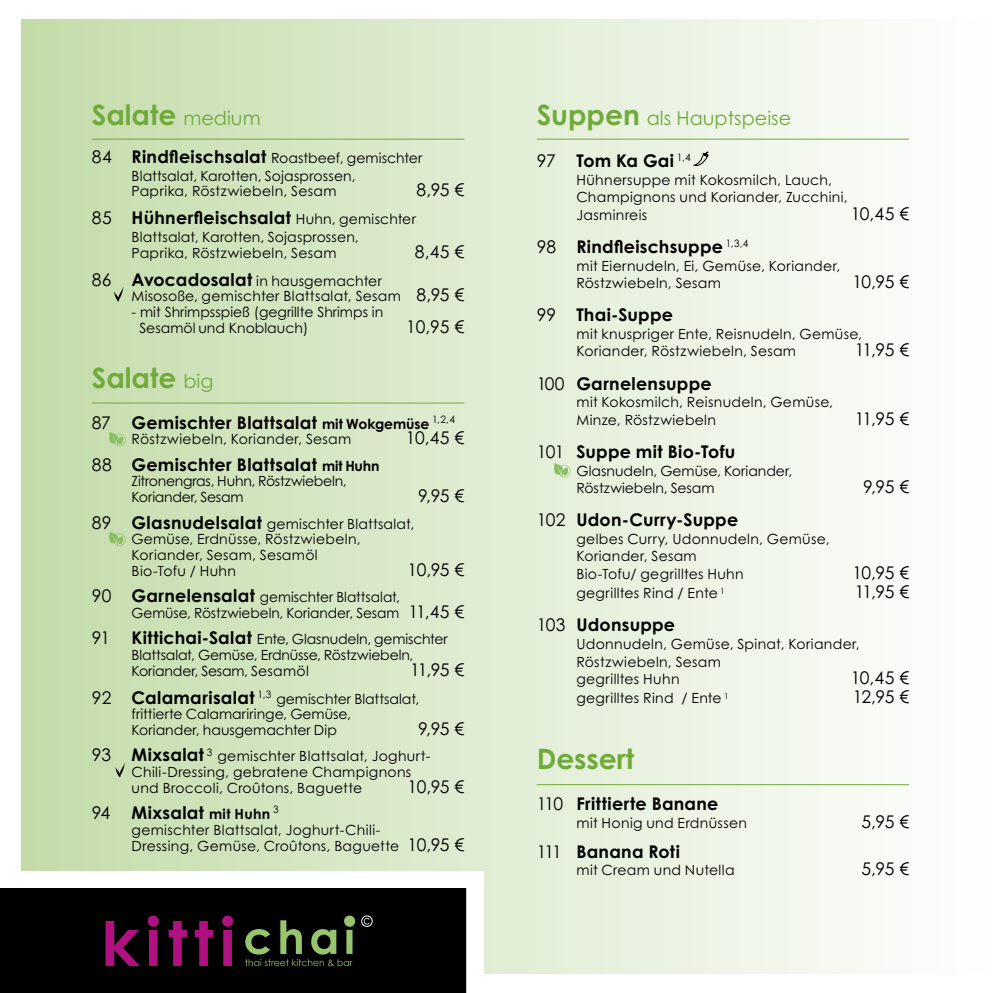
<style>
.page{position:relative;width:993px;height:993px;background:#fff}
.page>*{position:absolute;margin:0;border:0;box-sizing:border-box;transform-origin:0 0}
.t1{font:700 28px "Century Gothic Std";color:#70aa3b}
.t2{font:19.25px "Century Gothic Std";color:#70aa3b}
.t3{font:700 17.5px "Century Gothic Std";letter-spacing:.015em;color:#000}
.t4{font:17.5px "Century Gothic Std";letter-spacing:-.03em;color:#000}
.t5{font:14px/15.8px "Century Gothic Std";letter-spacing:.015em;color:#000}
.t6{font:14px/15.8px "Century Gothic Std";letter-spacing:-.01em;color:#000}
.t7{font:14px/15.8px "Century Gothic Std";letter-spacing:-.015em;color:#000}
.s1{font-weight:400;font-size:19.25px}
.s2{font-size:17.5px}
.s3{font-weight:700;font-size:17.5px}
.s4{font-weight:400}
.s5{font-weight:400;font-size:14px}
.s6{font-size:14px}
.s7{font-weight:700;font-size:28px}
</style>
<div class="page">
<div style="left:0;top:20px;width:992px;height:952px;background:linear-gradient(to right,#c2dba8,#fff)"></div>
<div style="left:0;top:0;width:21px;height:879px;background:#fff"></div>
<div style="left:0;top:870px;width:483px;height:18px;background:#fff"></div>
<hr style="left:92px;top:139px;width:372px;height:1px;background:#70aa3b">
<hr style="left:536px;top:784px;width:372px;height:1px;background:#70aa3b">
<hr style="left:536px;top:139px;width:372px;height:1px;background:#70aa3b">
<svg style="left:692px;top:151px;width:16px;height:15px"></svg>
<svg style="left:554px;top:463px;width:16px;height:14px"></svg>
<div style="left:0;top:888px;width:466px;height:104px;background:#000"></div>
<svg style="left:105px;top:915px;width:128px;height:50px"></svg>
<div style="left:361px;top:915px;width:11px;height:11px;border:1px solid #fff;border-radius:50%"></div>
<svg style="left:364px;top:917px;width:5px;height:7px"></svg>
<svg style="left:245px;top:915px;width:110px;height:50px"></svg>
<div style="left:466px;top:870px;width:17px;height:122px;background:#fff"></div>
<svg style="left:114px;top:286px;width:10px;height:15px"></svg>
<hr style="left:92px;top:402px;width:372px;height:1px;background:#70aa3b">
<svg style="left:109px;top:432px;width:16px;height:14px"></svg>
<svg style="left:109px;top:531px;width:16px;height:15px"></svg>
<svg style="left:115px;top:761px;width:10px;height:16px"></svg>
<h1 class="t1" style="left:92px;top:97px;width:170px">Salate <span class="s1">medium</span></h1>
<p class="t5" style="left:131px;top:149px;width:292px;line-height:17.5px;text-indent:-40px"><span class="s2">84</span> <span class="s3">Rindfleischsalat</span> Roastbeef, gemischter<br>Blattsalat, Karotten, Sojasprossen,</p>
<p class="t5" style="left:131px;top:183px;width:206px">Paprika, Röstzwiebeln, Sesam</p>
<p class="t4" style="left:416px;top:179px;width:49px">8,95 €</p>
<p class="t3" style="left:92px;top:207px;width:325px"><span class="s4">85</span> Hühnerfleischsalat <span class="s5">Huhn, gemischter</span></p>
<p class="t5" style="left:131px;top:229px;width:229px">Blattsalat, Karotten, Sojasprossen,<br>Paprika, Röstzwiebeln, Sesam</p>
<p class="t4" style="left:415px;top:241px;width:51px">8,45 €</p>
<p class="t5" style="left:131px;top:272px;width:334px;text-indent:-40px"><span class="s2">86</span> <span class="s3">Avocadosalat</span> in hausgemachter<br>Misosoße, gemischter Blattsalat, Sesam <span class="s2">8,95 €</span></p>
<p class="t5" style="left:139px;top:304px;width:245px;text-indent:-8px">- mit Shrimpsspieß (gegrillte Shrimps in<br>Sesamöl und Knoblauch)</p>
<p class="t4" style="left:406px;top:316px;width:60px">10,95 €</p>
<h1 class="t1" style="left:92px;top:360px;width:123px">Salate <span class="s1">big</span></h1>
<p class="t3" style="left:92px;top:411px;width:364px"><span class="s4">87</span> Gemischter Blattsalat <span class="s6">mit Wokgemüse</span> <sup>1,2,4</sup></p>
<p class="t5" style="left:131px;top:431px;width:221px">Röstzwiebeln, Koriander, Sesam</p>
<p class="t4" style="left:406px;top:427px;width:60px">10,45 €</p>
<p class="t3" style="left:92px;top:453px;width:289px"><span class="s4">88</span> Gemischter Blattsalat <span class="s6">mit Huhn</span></p>
<p class="t7" style="left:131px;top:473px;width:217px">Zitronengras, Huhn, Röstzwiebeln,<br>Koriander, Sesam</p>
<p class="t4" style="left:418px;top:485px;width:47px">9,95 €</p>
<p class="t5" style="left:131px;top:515px;width:284px;text-indent:-40px"><span class="s2">89</span> <span class="s3">Glasnudelsalat</span> gemischter Blattsalat,<br>Gemüse, Erdnüsse, Röstzwiebeln,<br>Koriander, Sesam, Sesamöl<br>Bio-Tofu / Huhn</p>
<p class="t4" style="left:407px;top:558px;width:58px">10,95 €</p>
<p class="t5" style="left:131px;top:588px;width:334px;text-indent:-40px"><span class="s2">90</span> <span class="s3">Garnelensalat</span> gemischter Blattsalat,<br>Gemüse, Röstzwiebeln, Koriander, Sesam <span class="s2">11,45 €</span></p>
<p class="t6" style="left:131px;top:630px;width:317px;text-indent:-40px"><span class="s2">91</span> <span class="s3">Kittichai-Salat</span> Ente, Glasnudeln, gemischter<br>Blattsalat, Gemüse, Erdnüsse, Röstzwiebeln,<br>Koriander, Sesam, Sesamöl</p>
<p class="t4" style="left:410px;top:658px;width:56px">11,95 €</p>
<p class="t5" style="left:131px;top:690px;width:289px;text-indent:-40px"><span class="s2">92</span> <span class="s3">Calamarisalat</span> <sup>1,3</sup> gemischter Blattsalat, frittierte Calamariringe, Gemüse,<br>Koriander, hausgemachter Dip</p>
<p class="t4" style="left:418px;top:718px;width:47px">9,95 €</p>
<p class="t5" style="left:131px;top:748px;width:300px;text-indent:-40px"><span class="s2">93</span> <span class="s3">Mixsalat</span> <sup>3</sup> gemischter Blattsalat, Joghurt-<br>Chili-Dressing, gebratene Champignons und Broccoli, Croûtons, Baguette</p>
<p class="t4" style="left:407px;top:775px;width:58px">10,95 €</p>
<p class="t3" style="left:92px;top:801px;width:188px"><span class="s4">94</span> Mixsalat <span class="s6">mit Huhn</span> <sup>3</sup></p>
<p class="t5" style="left:131px;top:821px;width:334px">gemischter Blattsalat, Joghurt-Chili-<br>Dressing, Gemüse, Croûtons, Baguette <span class="s2">10,95 €</span></p>
<h2 class="t2" style="left:536px;top:106px;width:256px"><span class="s7">Suppen</span> als Hauptspeise</h2>
<p class="t3" style="left:536px;top:150px;width:156px"><span class="s4">97</span> Tom Ka Gai <sup>1,4</sup></p>
<p class="t5" style="left:576px;top:171px;width:273px;line-height:17.5px">Hühnersuppe mit Kokosmilch, Lauch,<br>Champignons und Koriander, Zucchini,<br>Jasminreis</p>
<p class="t4" style="left:850px;top:203px;width:60px">10,45 €</p>
<p class="t3" style="left:536px;top:236px;width:213px"><span class="s4">98</span> Rindfleischsuppe <sup>1,3,4</sup></p>
<p class="t5" style="left:576px;top:256px;width:265px;line-height:17.5px">mit Eiernudeln, Ei, Gemüse, Koriander,<br>Röstzwiebeln, Sesam</p>
<p class="t4" style="left:852px;top:271px;width:58px">10,95 €</p>
<p class="t3" style="left:536px;top:304px;width:138px"><span class="s4">99</span> Thai-Suppe</p>
<p class="t5" style="left:576px;top:325px;width:287px;line-height:17.5px">mit knuspriger Ente, Reisnudeln, Gemüse,<br>Koriander, Röstzwiebeln, Sesam</p>
<p class="t4" style="left:854px;top:339px;width:56px">11,95 €</p>
<p class="t3" style="left:536px;top:372px;width:176px"><span class="s4">100</span> Garnelensuppe</p>
<p class="t5" style="left:576px;top:393px;width:258px;line-height:17.5px">mit Kokosmilch, Reisnudeln, Gemüse,<br>Minze, Röstzwiebeln</p>
<p class="t3" style="left:536px;top:440px;width:200px"><span class="s4">101</span> Suppe mit Bio-Tofu</p>
<p class="t5" style="left:576px;top:461px;width:217px;line-height:17.5px">Glasnudeln, Gemüse, Koriander,<br>Röstzwiebeln, Sesam</p>
<p class="t3" style="left:536px;top:509px;width:203px"><span class="s4">102</span> Udon-Curry-Suppe</p>
<p class="t5" style="left:576px;top:529px;width:254px;line-height:17.5px">gelbes Curry, Udonnudeln, Gemüse,<br>Koriander, Sesam<br>Bio-Tofu/ gegrilltes Huhn</p>
<p class="t4" style="left:854px;top:407px;width:56px">11,95 €</p>
<p class="t4" style="left:862px;top:476px;width:47px">9,95 €</p>
<p class="t4" style="left:852px;top:561px;width:58px">10,95 €</p>
<p class="t5" style="left:576px;top:585px;width:150px">gegrilltes Rind / Ente <sup>1</sup></p>
<p class="t4" style="left:854px;top:581px;width:56px">11,95 €</p>
<p class="t3" style="left:536px;top:614px;width:140px"><span class="s4">103</span> Udonsuppe</p>
<p class="t5" style="left:576px;top:634px;width:285px;line-height:17.5px">Udonnudeln, Gemüse, Spinat, Koriander,<br>Röstzwiebeln, Sesam<br>gegrilltes Huhn</p>
<p class="t4" style="left:850px;top:666px;width:60px">10,45 €</p>
<p class="t5" style="left:576px;top:690px;width:153px">gegrilltes Rind / Ente <sup>1</sup></p>
<p class="t4" style="left:852px;top:686px;width:58px">12,95 €</p>
<h1 class="t1" style="left:536px;top:741px;width:99px">Dessert</h1>
<p class="t3" style="left:536px;top:792px;width:183px"><span class="s4">110</span> Frittierte Banane</p>
<p class="t5" style="left:576px;top:814px;width:172px">mit Honig und Erdnüssen</p>
<p class="t4" style="left:861px;top:810px;width:49px">5,95 €</p>
<p class="t3" style="left:536px;top:840px;width:145px"><span class="s4">111</span> Banana Roti</p>
<p class="t5" style="left:576px;top:861px;width:160px">mit Cream und Nutella</p>
<p class="t4" style="left:861px;top:857px;width:49px">5,95 €</p>
</div>
